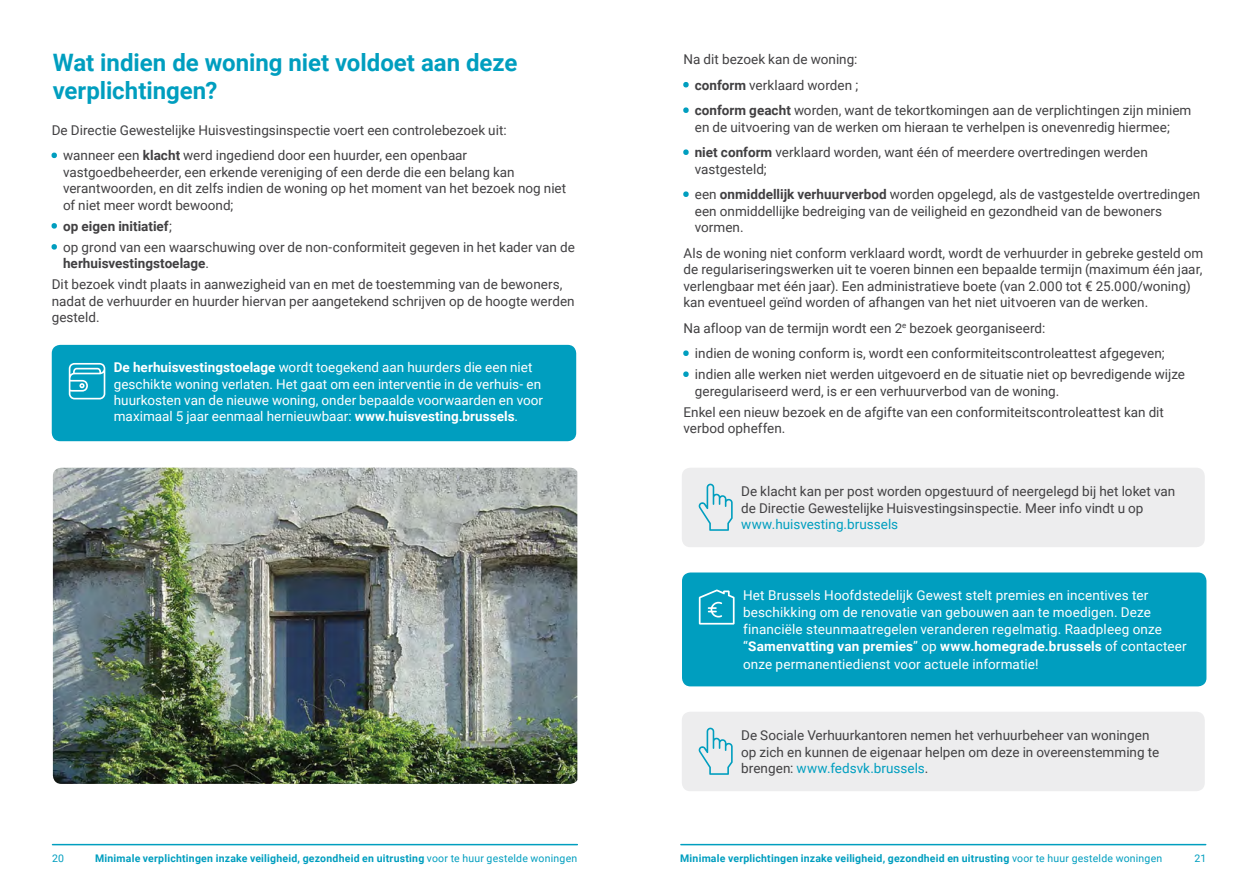
<style>
.page{position:relative;width:1259px;height:893px;background:#fff}
.page>*{position:absolute;margin:0;border:0;box-sizing:border-box;transform-origin:0 0}
.t1{font:700 24px/28.8px "Roboto";color:#009ebf}
.t2{font:13.5px/16.5px "Roboto";color:#414042}
.t3{font:13.5px/17.2px "Roboto";letter-spacing:.005em;color:#fff}
.t4{font:13.5px "Roboto";color:#009ebf}
.t5{font:700 13.5px "Roboto";color:#414042}
.t6{font:700 10.5px "Roboto";letter-spacing:.02em;color:#009ebf}
.t7{font:10.5px "Roboto";color:#009ebf}
.s1{font-weight:700;color:#009ebf}
.s2{font-weight:700}
.s3{color:#009ebf}
.s4{font-weight:400}
</style>
<div class="page">
<hr style="left:52px;top:844px;width:525px;height:1px;background:#009ebf">
<hr style="left:681px;top:844px;width:524px;height:1px;background:#009ebf">
<svg style="left:51px;top:152px;width:6px;height:7px"></svg>
<svg style="left:51px;top:223px;width:6px;height:6px"></svg>
<svg style="left:51px;top:244px;width:6px;height:6px"></svg>
<div style="left:52px;top:345px;width:524px;height:96px;background:#009ebf;border-radius:9px"></div>
<img style="left:53px;top:468px;width:524px;height:316px">
<svg style="left:683px;top:82px;width:6px;height:6px"></svg>
<svg style="left:683px;top:107px;width:6px;height:6px"></svg>
<svg style="left:683px;top:149px;width:6px;height:6px"></svg>
<svg style="left:683px;top:191px;width:6px;height:6px"></svg>
<svg style="left:683px;top:350px;width:6px;height:6px"></svg>
<svg style="left:683px;top:371px;width:6px;height:6px"></svg>
<svg style="left:69px;top:363px;width:36px;height:36px"></svg>
<div style="left:682px;top:468px;width:522px;height:79px;background:#ededee;border-radius:9px"></div>
<svg style="left:698px;top:484px;width:34px;height:47px"></svg>
<div style="left:682px;top:712px;width:522px;height:79px;background:#ededee;border-radius:9px"></div>
<svg style="left:698px;top:728px;width:34px;height:47px"></svg>
<div style="left:682px;top:572px;width:524px;height:114px;background:#009ebf;border-radius:9px"></div>
<svg style="left:699px;top:589px;width:35px;height:36px"></svg>
<h1 class="t1" style="left:53px;top:47px;width:466px">Wat indien de woning niet voldoet aan deze verplichtingen?</h1>
<p class="t2" style="left:52px;top:121px;width:456px">De Directie Gewestelijke Huisvestingsinspectie voert een controlebezoek uit:</p>
<p class="t2" style="left:63px;top:147px;width:505px;text-indent:-11px"><span class="s1">•</span> wanneer een <span class="s2">klacht</span> werd ingediend door een huurder, een openbaar vastgoedbeheerder, een erkende vereniging of een derde die een belang kan verantwoorden, en dit zelfs indien de woning op het moment van het bezoek nog niet of niet meer wordt bewoond;</p>
<p class="t5" style="left:52px;top:217px;width:122px"><span class="s3">•</span> op eigen initiatief<span class="s4">;</span></p>
<p class="t2" style="left:63px;top:238px;width:513px;text-indent:-11px"><span class="s1">•</span> op grond van een waarschuwing over de non-conformiteit gegeven in het kader van de <span class="s2">herhuisvestingstoelage</span>.</p>
<p class="t2" style="left:52px;top:276px;width:524px">Dit bezoek vindt plaats in aanwezigheid van en met de toestemming van de bewoners, nadat de verhuurder en huurder hiervan per aangetekend schrijven op de hoogte werden gesteld.</p>
<p class="t3" style="left:114px;top:358px;width:431px;line-height:16.5px"><span class="s2">De herhuisvestingstoelage</span> wordt toegekend aan huurders die een niet geschikte woning verlaten. Het gaat om een interventie in de verhuis- en huurkosten van de nieuwe woning, onder bepaalde voorwaarden en voor maximaal 5 jaar eenmaal hernieuwbaar: <span class="s2">www.huisvesting.brussels</span>.</p>
<p class="t2" style="left:683px;top:51px;width:175px">Na dit bezoek kan de woning:</p>
<p class="t2" style="left:683px;top:76px;width:176px"><span class="s1">•</span> <span class="s2">conform</span> verklaard worden ;</p>
<p class="t2" style="left:695px;top:102px;width:498px;text-indent:-11px"><span class="s1">•</span> <span class="s2">conform geacht</span> worden, want de tekortkomingen aan de verplichtingen zijn miniem en de uitvoering van de werken om hieraan te verhelpen is onevenredig hiermee;</p>
<p class="t2" style="left:695px;top:144px;width:455px;text-indent:-11px"><span class="s1">•</span> <span class="s2">niet conform</span> verklaard worden, want één of meerdere overtredingen werden vastgesteld;</p>
<p class="t2" style="left:695px;top:186px;width:507px;text-indent:-11px"><span class="s1">•</span> een <span class="s2">onmiddellijk verhuurverbod</span> worden opgelegd, als de vastgestelde overtredingen een onmiddellijke bedreiging van de veiligheid en gezondheid van de bewoners vormen.</p>
<p class="t2" style="left:683px;top:244px;width:521px">Als de woning niet conform verklaard wordt, wordt de verhuurder in gebreke gesteld om de regulariseringswerken uit te voeren binnen een bepaalde termijn (maximum één jaar, verlengbaar met één jaar). Een administratieve boete (van 2.000 tot € 25.000/woning) kan eventueel geïnd worden of afhangen van het niet uitvoeren van de werken.</p>
<p class="t2" style="left:683px;top:319px;width:363px">Na afloop van de termijn wordt een 2<sup>e</sup> bezoek georganiseerd:</p>
<p class="t2" style="left:683px;top:345px;width:483px"><span class="s1">•</span> indien de woning conform is, wordt een conformiteitscontroleattest afgegeven;</p>
<p class="t2" style="left:695px;top:366px;width:492px;text-indent:-11px"><span class="s1">•</span> indien alle werken niet werden uitgevoerd en de situatie niet op bevredigende wijze geregulariseerd werd, is er een verhuurverbod van de woning.</p>
<p class="t2" style="left:683px;top:403px;width:482px">Enkel een nieuw bezoek en de afgifte van een conformiteitscontroleattest kan dit verbod opheffen.</p>
<p class="t2" style="left:741px;top:483px;width:435px">De klacht kan per post worden opgestuurd of neergelegd bij het loket van de Directie Gewestelijke Huisvestingsinspectie. Meer info vindt u op</p>
<p class="t4" style="left:741px;top:515px;width:158px">www.huisvesting.brussels</p>
<p class="t3" style="left:743px;top:586px;width:445px">Het Brussels Hoofdstedelijk Gewest stelt premies en incentives ter beschikking om de renovatie van gebouwen aan te moedigen. Deze financiële steunmaatregelen veranderen regelmatig. Raadpleeg onze “<span class="s2">Samenvatting van premies</span>” op <span class="s2">www.homegrade.brussels</span> of contacteer onze permanentiedienst voor actuele informatie!</p>
<p class="t2" style="left:741px;top:727px;width:419px">De Sociale Verhuurkantoren nemen het verhuurbeheer van woningen op zich en kunnen de eigenaar helpen om deze in overeenstemming te brengen: <span class="s3">www.fedsvk.brussels</span>.</p>
<p class="t7" style="left:52px;top:851px;width:13px">20</p>
<p class="t6" style="left:95px;top:851px;width:484px">Minimale verplichtingen inzake veiligheid, gezondheid en uitrusting <span class="s4">voor te huur gestelde woningen</span></p>
<p class="t6" style="left:680px;top:851px;width:484px">Minimale verplichtingen inzake veiligheid, gezondheid en uitrusting <span class="s4">voor te huur gestelde woningen</span></p>
<p class="t7" style="left:1194px;top:850px;width:13px">21</p>
</div>
